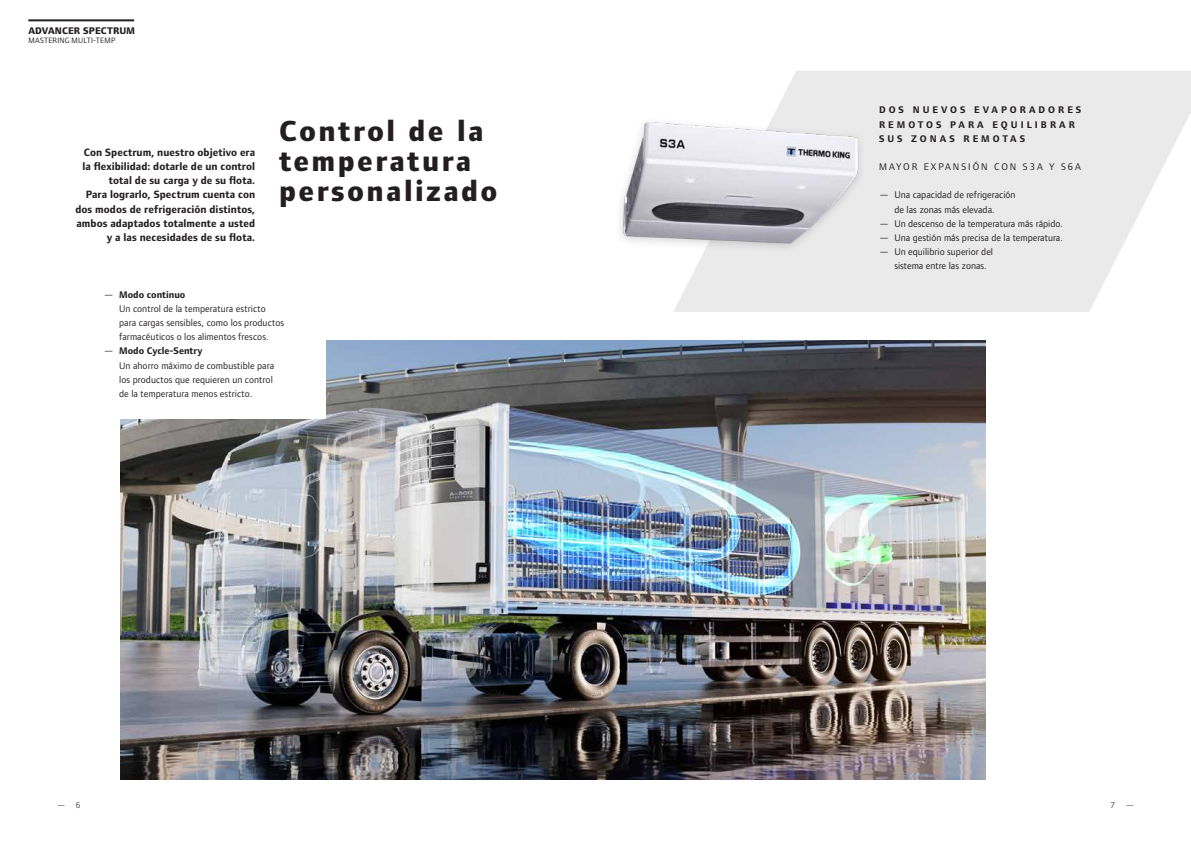
<style>
.page{position:relative;width:1191px;height:842px;background:#fff}
.page>*{position:absolute;margin:0;border:0;box-sizing:border-box;transform-origin:0 0}
.t1{font:800 30px/30px "Foundry Form Sans";letter-spacing:.08em;color:#231f20}
.t2{font:700 11px/14.2px "Foundry Form Sans";letter-spacing:.005em;color:#231f20;text-align:right}
.t3{font:10px/14.2px "Foundry Form Sans";color:#231f20}
.t4{font:700 10px/14.2px "Foundry Form Sans";letter-spacing:.3em;color:#231f20}
.t5{font:10px "Foundry Form Sans";letter-spacing:.2em;color:#231f20}
.t6{font:800 10px "Foundry Form Sans";letter-spacing:.01em;color:#231f20}
.t7{font:9px "Foundry Form Sans";color:#4d4d4f}
.t8{font:8px "Foundry Form Sans";letter-spacing:.02em;color:#231f20}
.s1{font-weight:700}
</style>
<div class="page">
<hr style="left:28px;top:19px;width:106px;height:2px;background:#231f20">
<img style="left:120px;top:340px;width:865px;height:440px">
<svg style="left:674px;top:71px;width:517px;height:241px;background:#ededed"></svg>
<img style="left:620px;top:71px;width:303px;height:216px">
<div style="left:104px;top:275px;width:222px;height:143px;background:#fff"></div>
<p class="t6" style="left:28px;top:25px;width:108px">ADVANCER SPECTRUM</p>
<p class="t8" style="left:28px;top:35px;width:89px">MASTERING MULTI-TEMP</p>
<p class="t2" style="left:75px;top:145px;width:181px">Con Spectrum, nuestro objetivo era la flexibilidad: dotarle de un control total de su carga y de su flota.<br>Para lograrlo, Spectrum cuenta con dos modos de refrigeración distintos, ambos adaptados totalmente a usted y a las necesidades de su flota.</p>
<h1 class="t1" style="left:279px;top:116px;width:220px">Control de la temperatura personalizado</h1>
<p class="t3" style="left:119px;top:287px;width:167px;text-indent:-15px">— <span class="s1">Modo continuo<br></span>Un control de la temperatura estricto para cargas sensibles, como los productos farmacéuticos o los alimentos frescos.</p>
<p class="t3" style="left:119px;top:344px;width:157px;text-indent:-15px">— <span class="s1">Modo Cycle-Sentry<br></span>Un ahorro máximo de combustible para los productos que requieren un control de la temperatura menos estricto.</p>
<p class="t4" style="left:879px;top:103px;width:204px">DOS NUEVOS EVAPORADORES<br>REMOTOS PARA EQUILIBRAR<br>SUS ZONAS REMOTAS</p>
<p class="t5" style="left:879px;top:161px;width:203px">MAYOR EXPANSIÓN CON S3A Y S6A</p>
<p class="t3" style="left:879px;top:188px;width:138px;text-align:center">— Una capacidad de refrigeración de las zonas más elevada.</p>
<p class="t3" style="left:879px;top:216px;width:185px">— Un descenso de la temperatura más rápido.</p>
<p class="t3" style="left:879px;top:231px;width:185px">— Una gestión más precisa de la temperatura.</p>
<p class="t3" style="left:894px;top:245px;width:100px;text-indent:-15px">— Un equilibrio superior del sistema entre las zonas.</p>
<p class="t7" style="left:57px;top:800px;width:25px">— 6</p>
<p class="t7" style="left:1110px;top:800px;width:25px">7 —</p>
</div>
